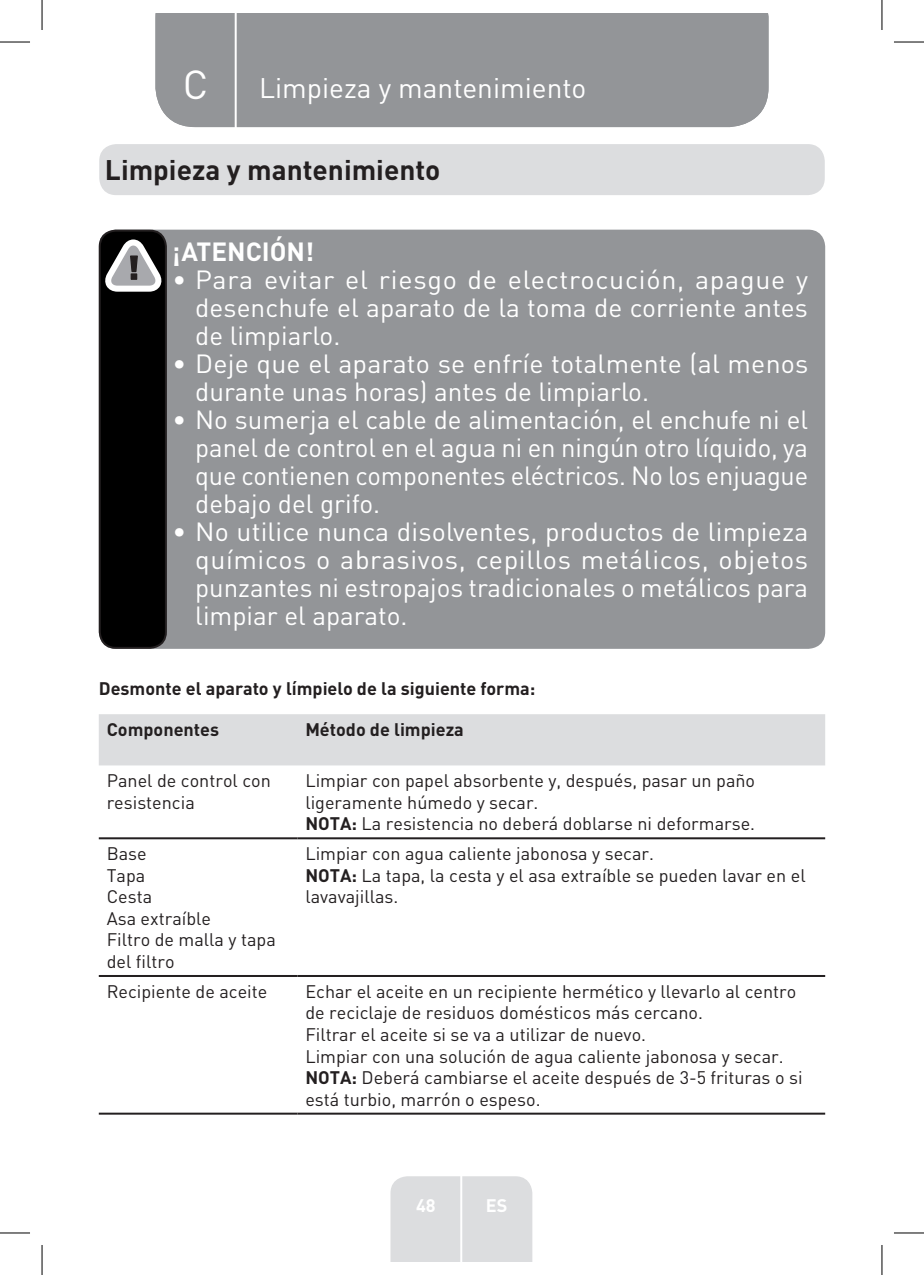
<style>
.page{position:relative;width:924px;height:1275px;background:#fff}
.page>*{position:absolute;margin:0;border:0;box-sizing:border-box;transform-origin:0 0}
.t1{font:40px "DIN Pro";color:#fff}
.TitreGauche__gabarit{font:28px "DIN Pro";color:#fff}
.Headline-01{font:700 28px "DIN Pro";color:#231f20}
.t2{font:26px/28px "DIN Pro";color:#fff;text-align:justify}
.Large_Text__3_2_mm{font:700 26px "DIN Pro";color:#fff}
.Left__Table{font:18px/21.6px "DIN Pro";color:#231f20}
.Headline-02_SB{font:700 18px "DIN Pro";color:#231f20}
.Headline__Table{font:700 18px "DIN Pro";color:#231f20}
.t3{font:700 18px "DIN Pro";color:#fff}
.s1{font-weight:700}
</style>
<div class="page">
<div style="left:390px;top:1176px;width:142px;height:85px;background:#dcdddf"></div>
<hr style="left:460px;top:1153px;width:2px;height:108px;background:#fff">
<div style="left:155px;top:14px;width:613px;height:113px;background:#939598"></div>
<hr style="left:234px;top:14px;width:2px;height:116px;background:#fff">
<div style="left:99px;top:144px;width:725px;height:51px;background:#dcdddf;border-radius:17px"></div>
<div style="left:99px;top:230px;width:725px;height:419px;background:#939598;border-radius:17px"></div>
<div style="left:100px;top:231px;width:66px;height:417px;background:#000;border-radius:16px"></div>
<div style="left:99px;top:230px;width:68px;height:419px;border:2px solid #231f20;border-radius:16px"></div>
<svg style="left:105px;top:239px;width:57px;height:53px"></svg>
<div style="left:99px;top:714px;width:725px;height:51px;background:#dcdddf"></div>
<hr style="left:99px;top:837px;width:198px;height:2px;background:#231f20">
<hr style="left:297px;top:837px;width:527px;height:2px;background:#231f20">
<hr style="left:99px;top:975px;width:198px;height:2px;background:#231f20">
<hr style="left:297px;top:975px;width:527px;height:2px;background:#231f20">
<hr style="left:99px;top:1112px;width:198px;height:2px;background:#231f20">
<hr style="left:297px;top:1112px;width:527px;height:2px;background:#231f20">
<hr style="left:0;top:42px;width:30px;height:1px;background:#000">
<hr style="left:893px;top:42px;width:30px;height:1px;background:#000">
<hr style="left:0;top:1232px;width:30px;height:1px;background:#000">
<hr style="left:893px;top:1232px;width:30px;height:1px;background:#000">
<hr style="left:42px;top:0;width:1px;height:30px;background:#000">
<hr style="left:42px;top:1245px;width:1px;height:30px;background:#000">
<hr style="left:881px;top:0;width:1px;height:30px;background:#000">
<hr style="left:881px;top:1245px;width:1px;height:30px;background:#000">
<p class="t1" style="left:183px;top:57px;width:27px">C</p>
<p class="TitreGauche__gabarit" style="left:259px;top:69px;width:328px">Limpieza y mantenimiento</p>
<p class="Headline-01" style="left:105px;top:151px;width:337px">Limpieza y mantenimiento</p>
<p class="Large_Text__3_2_mm" style="left:172px;top:234px;width:143px">¡ATENCIÓN!</p>
<p class="t2" style="left:195px;top:264px;width:614px;text-indent:-23px">• Para evitar el riesgo de electrocución, apague y desenchufe el aparato de la toma de corriente antes de limpiarlo.</p>
<p class="t2" style="left:195px;top:348px;width:614px;text-indent:-23px">• Deje que el aparato se enfríe totalmente (al menos durante unas horas) antes de limpiarlo.</p>
<p class="t2" style="left:195px;top:404px;width:614px;text-indent:-23px">• No sumerja el cable de alimentación, el enchufe ni el panel de control en el agua ni en ningún otro líquido, ya que contienen componentes eléctricos. No los enjuague debajo del grifo.</p>
<p class="t2" style="left:195px;top:516px;width:614px;text-indent:-23px">• No utilice nunca disolventes, productos de limpieza químicos o abrasivos, cepillos metálicos, objetos punzantes ni estropajos tradicionales o metálicos para limpiar el aparato.</p>
<p class="Headline-02_SB" style="left:99px;top:676px;width:438px">Desmonte el aparato y límpielo de la siguiente forma:</p>
<p class="Headline__Table" style="left:107px;top:717px;width:114px">Componentes</p>
<p class="Headline__Table" style="left:305px;top:717px;width:160px">Método de limpieza</p>
<p class="Left__Table" style="left:107px;top:769px;width:165px">Panel de control con resistencia</p>
<p class="Left__Table" style="left:305px;top:769px;width:451px">Limpiar con papel absorbente y, después, pasar un paño ligeramente húmedo y secar.</p>
<p class="Left__Table" style="left:305px;top:812px;width:451px"><span class="s1">NOTA:</span> La resistencia no deberá doblarse ni deformarse.</p>
<p class="Left__Table" style="left:107px;top:842px;width:41px">Base</p>
<p class="Left__Table" style="left:107px;top:863px;width:40px">Tapa</p>
<p class="Left__Table" style="left:107px;top:885px;width:47px">Cesta</p>
<p class="Left__Table" style="left:107px;top:906px;width:106px">Asa extraíble</p>
<p class="Left__Table" style="left:107px;top:928px;width:170px">Filtro de malla y tapa del filtro</p>
<p class="Left__Table" style="left:305px;top:842px;width:350px">Limpiar con agua caliente jabonosa y secar.</p>
<p class="Left__Table" style="left:305px;top:863px;width:501px"><span class="s1">NOTA:</span> La tapa, la cesta y el asa extraíble se pueden lavar en el lavavajillas.</p>
<p class="Left__Table" style="left:107px;top:979px;width:162px">Recipiente de aceite</p>
<p class="Left__Table" style="left:305px;top:979px;width:492px">Echar el aceite en un recipiente hermético y llevarlo al centro de reciclaje de residuos domésticos más cercano.</p>
<p class="Left__Table" style="left:305px;top:1022px;width:342px">Filtrar el aceite si se va a utilizar de nuevo.</p>
<p class="Left__Table" style="left:305px;top:1044px;width:479px">Limpiar con una solución de agua caliente jabonosa y secar.</p>
<p class="Left__Table" style="left:305px;top:1066px;width:498px"><span class="s1">NOTA:</span> Deberá cambiarse el aceite después de 3-5 frituras o si está turbio, marrón o espeso.</p>
<p class="t3" style="left:416px;top:1192px;width:21px">48</p>
<p class="t3" style="left:485px;top:1192px;width:23px">ES</p>
</div>
